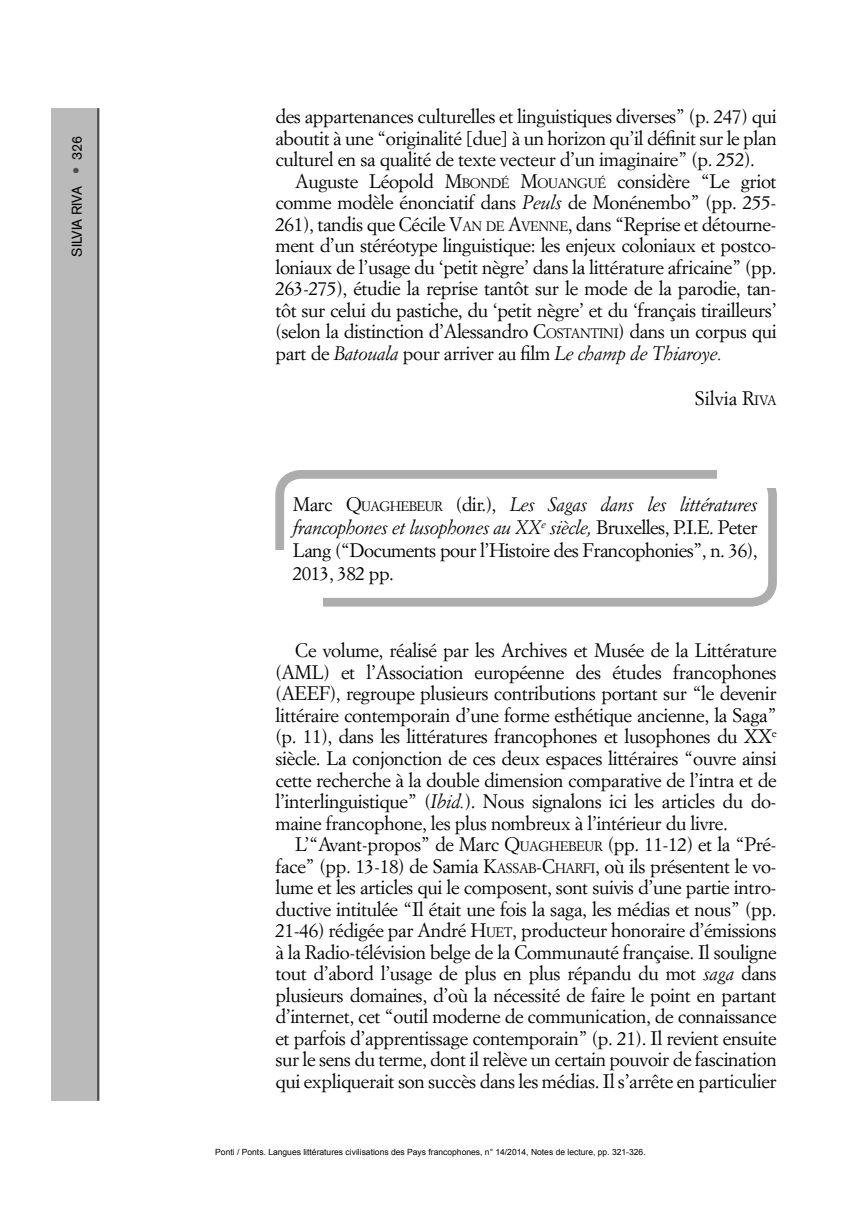
<style>
.page{position:relative;width:861px;height:1206px;background:#fff}
.page>*{position:absolute;margin:0;border:0;box-sizing:border-box;transform-origin:0 0}
.t1{font:19.25px/21.5px "Simoncini Garamond";letter-spacing:-.02em;color:#000;text-align:justify}
.t2{font:14px "Akzidenz Grotesk BE";letter-spacing:-.02em;color:#000}
.t3{font:8.58px "Arial";color:#000}
.s1{font-size:21px;color:#4e4e4e}
.s2{font-size:13.47px}
.s3{font-style:italic}
</style>
<div class="page">
<hr style="left:96px;top:108px;width:2px;height:992px;background:#4e4e4e">
<div style="left:51px;top:108px;width:46px;height:992px;background:#bababa"></div>
<hr style="left:98px;top:108px;width:1px;height:992px;background:#4e4e4e">
<div style="left:275px;top:470px;width:502px;height:136px;border:9px solid #adadad;border-radius:21px"></div>
<div style="left:716px;top:444px;width:70px;height:44px;background:#fff"></div>
<div style="left:253px;top:549px;width:70px;height:66px;background:#fff"></div>
<p class="t2" style="left:72px;top:257px;width:122px;rotate:-90deg">SILVIA RIVA <span class="s1">•</span> 326</p>
<p class="t1" style="left:275px;top:107px;width:503px">des appartenances culturelles et linguistiques diverses” (p. 247) qui aboutit à une “originalité [due] à un horizon qu’il définit sur le plan culturel en sa qualité de texte vecteur d’un imaginaire” (p. 252).</p>
<p class="t1" style="left:275px;top:172px;width:503px;text-indent:20px">Auguste Léopold M<span class="s2">BONDÉ</span> M<span class="s2">OUANGUÉ</span> considère “Le griot comme modèle énonciatif dans <span class="s3">Peuls</span> de Monénembo” (pp. 255- 261), tandis que Cécile V<span class="s2">AN DE</span> A<span class="s2">VENNE</span>, dans “Reprise et détourne&shy;ment d’un stéréotype linguistique: les enjeux coloniaux et postco&shy;loniaux de l’usage du ‘petit nègre’ dans la littérature africaine” (pp.<br>263-275), étudie la reprise tantôt sur le mode de la parodie, tan&shy;tôt sur celui du pastiche, du ‘petit nègre’ et du ‘français tirailleurs’ (selon la distinction d’Alessandro C<span class="s2">OSTANTINI</span>) dans un corpus qui part de <span class="s3">Batouala</span> pour arriver au film <span class="s3">Le champ de Thiaroye.</span></p>
<p class="t1" style="left:694px;top:388px;width:83px">Silvia R<span class="s2">IVA</span></p>
<p class="t1" style="left:293px;top:494px;width:466px;line-height:23.1px">Marc Q<span class="s2">UAGHEBEUR</span> (dir.), <span class="s3">Les Sagas dans les littératures francophones et lusophones au XX</span><sup>e</sup> <span class="s3">siècle,</span> Bruxelles, P.I.E. Peter Lang (“Documents pour l’Histoire des Francophonies”, n. 36), 2013, 382 pp.</p>
<p class="t1" style="left:275px;top:641px;width:503px;text-indent:20px">Ce volume, réalisé par les Archives et Musée de la Littérature (AML) et l’Association européenne des études francophones (AEEF), regroupe plusieurs contributions portant sur “le devenir littéraire contemporain d’une forme esthétique ancienne, la Saga” (p. 11), dans les littératures francophones et lusophones du XX<sup>e </sup>siècle. La conjonction de ces deux espaces littéraires “ouvre ainsi cette recherche à la double dimension comparative de l’intra et de l’interlinguistique” (<span class="s3">Ibid.</span>). Nous signalons ici les articles du do&shy;maine francophone, les plus nombreux à l’intérieur du livre.</p>
<p class="t1" style="left:275px;top:835px;width:503px;text-indent:20px">L’“Avant-propos” de Marc Q<span class="s2">UAGHEBEUR</span> (pp. 11-12) et la “Pré&shy;face” (pp. 13-18) de Samia K<span class="s2">ASSAB</span>-C<span class="s2">HARFI</span>, où ils présentent le vo&shy;lume et les articles qui le composent, sont suivis d’une partie intro&shy;ductive intitulée “Il était une fois la saga, les médias et nous” (pp.<br>21-46) rédigée par André H<span class="s2">UET</span>, producteur honoraire d’émissions à la Radio-télévision belge de la Communauté française. Il souligne tout d’abord l’usage de plus en plus répandu du mot <span class="s3">saga</span> dans plusieurs domaines, d’où la nécessité de faire le point en partant d’internet, cet “outil moderne de communication, de connaissance et parfois d’apprentissage contemporain” (p. 21). Il revient ensuite sur le sens du terme, dont il relève un certain pouvoir de fascination qui expliquerait son succès dans les médias. Il s’arrête en particulier</p>
<p class="t3" style="left:215px;top:1145px;width:432px">Ponti / Ponts. Langues littératures civilisations des Pays francophones, n° 14/2014, Notes de lecture, pp. 321-326.</p>
</div>
